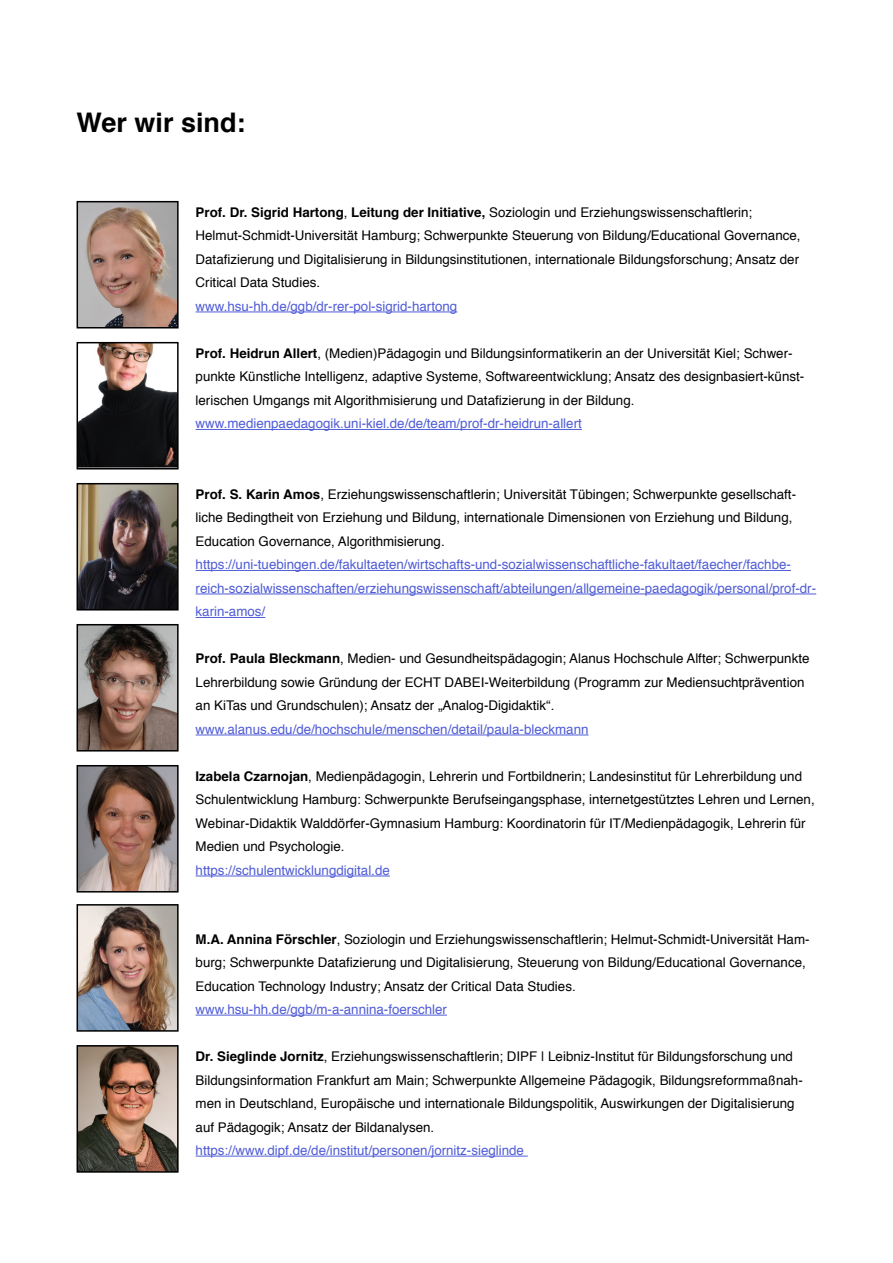
<style>
.page{position:relative;width:893px;height:1263px;background:#fff}
.page>*{position:absolute;margin:0;border:0;box-sizing:border-box;transform-origin:0 0}
.t1{font:700 27px "Helvetica";color:#000}
.t2{font:13.35px/23.5px "Helvetica";color:#000}
.t3{font:13.35px/23.5px "Helvetica";color:#4f5cd6}
.s1{font-weight:700}
</style>
<div class="page">
<hr style="left:196px;top:312px;width:261px;height:1px;background:#4f5cd6">
<hr style="left:196px;top:429px;width:386px;height:1px;background:#4f5cd6">
<hr style="left:196px;top:570px;width:595px;height:1px;background:#4f5cd6">
<hr style="left:196px;top:594px;width:620px;height:1px;background:#4f5cd6">
<hr style="left:196px;top:617px;width:69px;height:1px;background:#4f5cd6">
<hr style="left:196px;top:735px;width:393px;height:1px;background:#4f5cd6">
<hr style="left:196px;top:876px;width:194px;height:1px;background:#4f5cd6">
<hr style="left:196px;top:1015px;width:251px;height:1px;background:#4f5cd6">
<hr style="left:196px;top:1156px;width:332px;height:1px;background:#4f5cd6">
<img style="left:80px;top:204px;width:96px;height:121px">
<div style="left:77px;top:201px;width:102px;height:127px;border:2px solid #000"></div>
<img style="left:80px;top:345px;width:96px;height:121px">
<div style="left:77px;top:342px;width:102px;height:127px;border:2px solid #000"></div>
<img style="left:80px;top:486px;width:96px;height:121px">
<div style="left:77px;top:483px;width:102px;height:127px;border:2px solid #000"></div>
<img style="left:80px;top:627px;width:96px;height:121px">
<div style="left:77px;top:624px;width:102px;height:127px;border:2px solid #000"></div>
<img style="left:80px;top:768px;width:96px;height:121px">
<div style="left:77px;top:765px;width:102px;height:127px;border:2px solid #000"></div>
<img style="left:80px;top:907px;width:96px;height:122px">
<div style="left:77px;top:904px;width:102px;height:128px;border:2px solid #000"></div>
<img style="left:80px;top:1048px;width:96px;height:122px">
<div style="left:77px;top:1045px;width:102px;height:128px;border:2px solid #000"></div>
<h1 class="t1" style="left:77px;top:101px;width:171px">Wer wir sind:</h1>
<p class="t2" style="left:196px;top:201px;width:606px"><span class="s1">Prof. Dr. Sigrid Hartong</span>, <span class="s1">Leitung der Initiative,</span> Soziologin und Erziehungswissenschaftlerin; Helmut-Schmidt-Universität Hamburg; Schwerpunkte Steuerung von Bildung/Educational Governance, Datafizierung und Digitalisierung in Bildungsinstitutionen, internationale Bildungsforschung; Ansatz der Critical Data Studies.</p>
<p class="t3" style="left:196px;top:295px;width:263px">www.hsu-hh.de/ggb/dr-rer-pol-sigrid-hartong</p>
<p class="t2" style="left:196px;top:342px;width:610px"><span class="s1">Prof. Heidrun Allert</span>, (Medien)Pädagogin und Bildungsinformatikerin an der Universität Kiel; Schwer&shy;punkte Künstliche Intelligenz, adaptive Systeme, Softwareentwicklung; Ansatz des designbasiert-künst&shy;lerischen Umgangs mit Algorithmisierung und Datafizierung in der Bildung.</p>
<p class="t3" style="left:196px;top:412px;width:388px">www.medienpaedagogik.uni-kiel.de/de/team/prof-dr-heidrun-allert</p>
<p class="t2" style="left:196px;top:483px;width:602px"><span class="s1">Prof. S. Karin Amos</span>, Erziehungswissenschaftlerin; Universität Tübingen; Schwerpunkte gesellschaft&shy;liche Bedingtheit von Erziehung und Bildung, internationale Dimensionen von Erziehung und Bildung,<br>Education Governance, Algorithmisierung.</p>
<p class="t3" style="left:196px;top:553px;width:622px">https://uni-tuebingen.de/fakultaeten/wirtschafts-und-sozialwissenschaftliche-fakultaet/faecher/fachbe&shy;reich-sozialwissenschaften/erziehungswissenschaft/abteilungen/allgemeine-paedagogik/personal/prof-dr&shy;karin-amos/</p>
<p class="t2" style="left:196px;top:647px;width:615px"><span class="s1">Prof. Paula Bleckmann</span>, Medien- und Gesundheitspädagogin; Alanus Hochschule Alfter; Schwerpunkte<br>Lehrerbildung sowie Gründung der ECHT DABEI-Weiterbildung (Programm zur Mediensuchtprävention an KiTas und Grundschulen); Ansatz der „Analog-Digidaktik“.</p>
<p class="t3" style="left:196px;top:718px;width:394px">www.alanus.edu/de/hochschule/menschen/detail/paula-bleckmann</p>
<p class="t2" style="left:196px;top:765px;width:621px"><span class="s1">Izabela Czarnojan</span>, Medienpädagogin, Lehrerin und Fortbildnerin; Landesinstitut für Lehrerbildung und Schulentwicklung Hamburg: Schwerpunkte Berufseingangsphase, internetgestütztes Lehren und Lernen, Webinar-Didaktik Walddörfer-Gymnasium Hamburg: Koordinatorin für IT/Medienpädagogik, Lehrerin für Medien und Psychologie.</p>
<p class="t3" style="left:196px;top:859px;width:196px">https://schulentwicklungdigital.de</p>
<p class="t2" style="left:196px;top:927px;width:616px"><span class="s1">M.A. Annina Förschler</span>, Soziologin und Erziehungswissenschaftlerin; Helmut-Schmidt-Universität Ham&shy;burg; Schwerpunkte Datafizierung und Digitalisierung, Steuerung von Bildung/Educational Governance,<br>Education Technology Industry; Ansatz der Critical Data Studies.</p>
<p class="t3" style="left:196px;top:998px;width:253px">www.hsu-hh.de/ggb/m-a-annina-foerschler</p>
<p class="t2" style="left:196px;top:1045px;width:609px"><span class="s1">Dr. Sieglinde Jornitz</span>, Erziehungswissenschaftlerin; DIPF | Leibniz-Institut für Bildungsforschung und Bildungsinformation Frankfurt am Main; Schwerpunkte Allgemeine Pädagogik, Bildungsreformmaßnah&shy;men in Deutschland, Europäische und internationale Bildungspolitik, Auswirkungen der Digitalisierung auf Pädagogik; Ansatz der Bildanalysen.</p>
<p class="t3" style="left:196px;top:1139px;width:330px">https://www.dipf.de/de/institut/personen/jornitz-sieglinde</p>
</div>
